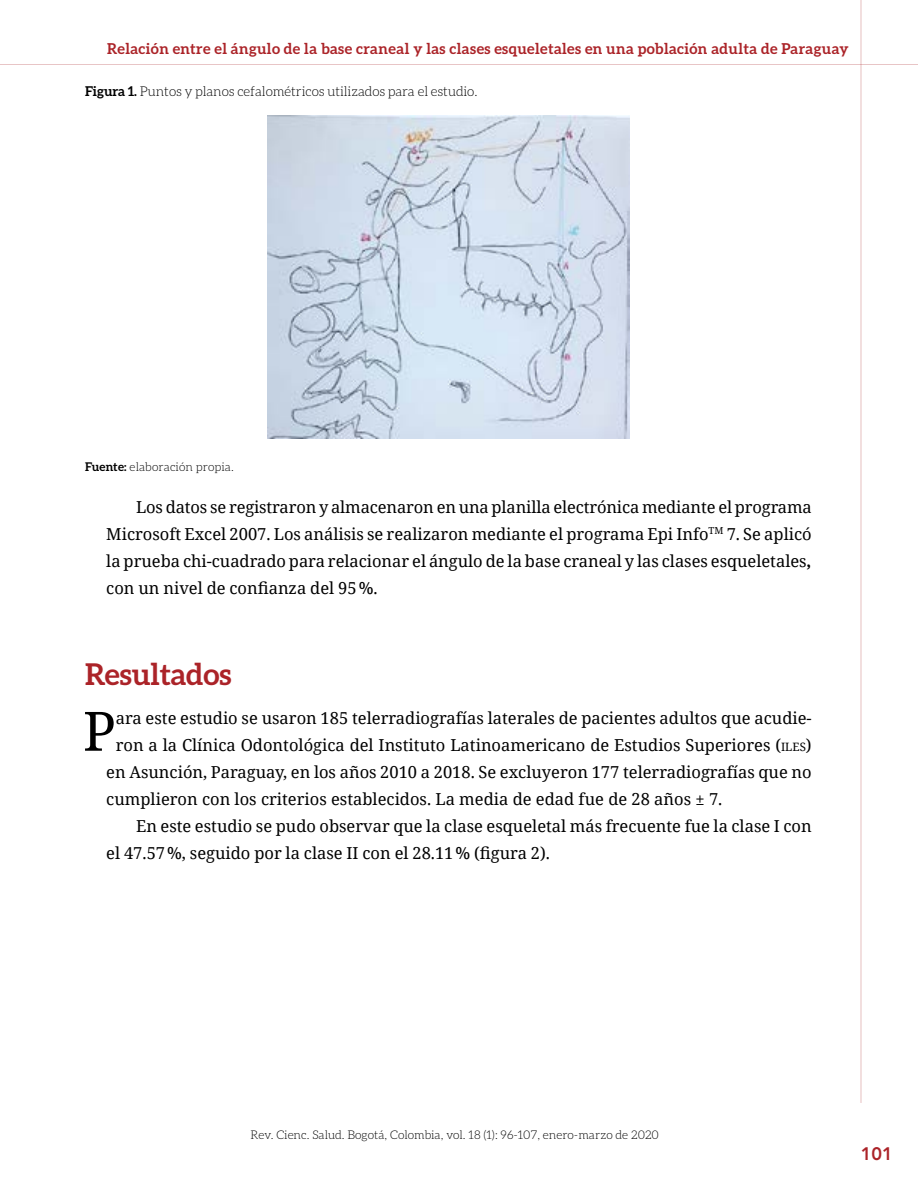
<style>
.page{position:relative;width:918px;height:1188px;background:#fff}
.page>*{position:absolute;margin:0;border:0;box-sizing:border-box;transform-origin:0 0}
.t1{font:54.3px "Noto Serif";color:#000}
.t2{font:700 30px "Aleo";letter-spacing:-.005em;color:#ab2328}
.t3{font:800 18px "Avenir LT Std";color:#ab2328}
.t4{font:16.5px/27px "Noto Serif";color:#000;text-align:justify}
.t5{font:700 15px "Aleo";letter-spacing:.025em;color:#ab2328}
.t6{font:300 13.5px "Aleo";letter-spacing:-.005em;color:#000}
.t7{font:300 12px "Aleo";color:#000}
.s1{font-weight:700}
.s2{font-size:11.55px}
</style>
<div class="page">
<img style="left:268px;top:116px;width:361px;height:323px">
<hr style="left:0;top:64px;width:918px;height:1px;background:#ab2328">
<hr style="left:861px;top:0;width:1px;height:1103px;background:#ab2328">
<p class="t5" style="left:107px;top:40px;width:743px">Relación entre el ángulo de la base craneal y las clases esqueletales en una población adulta de Paraguay</p>
<p class="t6" style="left:85px;top:84px;width:394px"><span class="s1">Figura 1.</span> Puntos y planos cefalométricos utilizados para el estudio.</p>
<p class="t7" style="left:85px;top:460px;width:150px"><span class="s1">Fuente:</span> elaboración propia.</p>
<p class="t4" style="left:106px;top:493px;width:707px;text-indent:30px">Los datos se registraron y almacenaron en una planilla electrónica mediante el programa Microsoft Excel 2007. Los análisis se realizaron mediante el programa Epi Info<sup>TM</sup> 7. Se aplicó la prueba chi-cuadrado para relacionar el ángulo de la base craneal y las clases esqueletales<span class="s1">, </span>con un nivel de confianza del 95%.</p>
<h2 class="t2" style="left:85px;top:657px;width:148px">Resultados</h2>
<h1 class="t1" style="left:83px;top:694px;width:34px">P</h1>
<p class="t4" style="left:116px;top:704px;width:697px">ara este estudio se usaron 185 telerradiografías laterales de pacientes adultos que acudie-</p>
<p class="t4" style="left:116px;top:731px;width:697px">ron a la Clínica Odontológica del Instituto Latinoamericano de Estudios Superiores (<span class="s2">iles</span>)</p>
<p class="t4" style="left:106px;top:758px;width:707px">en Asunción, Paraguay, en los años 2010 a 2018. Se excluyeron 177 telerradiografías que no</p>
<p class="t4" style="left:106px;top:785px;width:618px">cumplieron con los criterios establecidos. La media de edad fue de 28 años ± 7.</p>
<p class="t4" style="left:136px;top:812px;width:677px">En este estudio se pudo observar que la clase esqueletal más frecuente fue la clase I con</p>
<p class="t4" style="left:106px;top:839px;width:445px">el 47.57%, seguido por la clase II con el 28.11% (figura 2).</p>
<p class="t7" style="left:251px;top:1128px;width:410px">Rev. Cienc. Salud. Bogotá, Colombia, vol. 18 (1): 96-107, enero-marzo de 2020</p>
<p class="t3" style="left:861px;top:1143px;width:33px">101</p>
</div>
